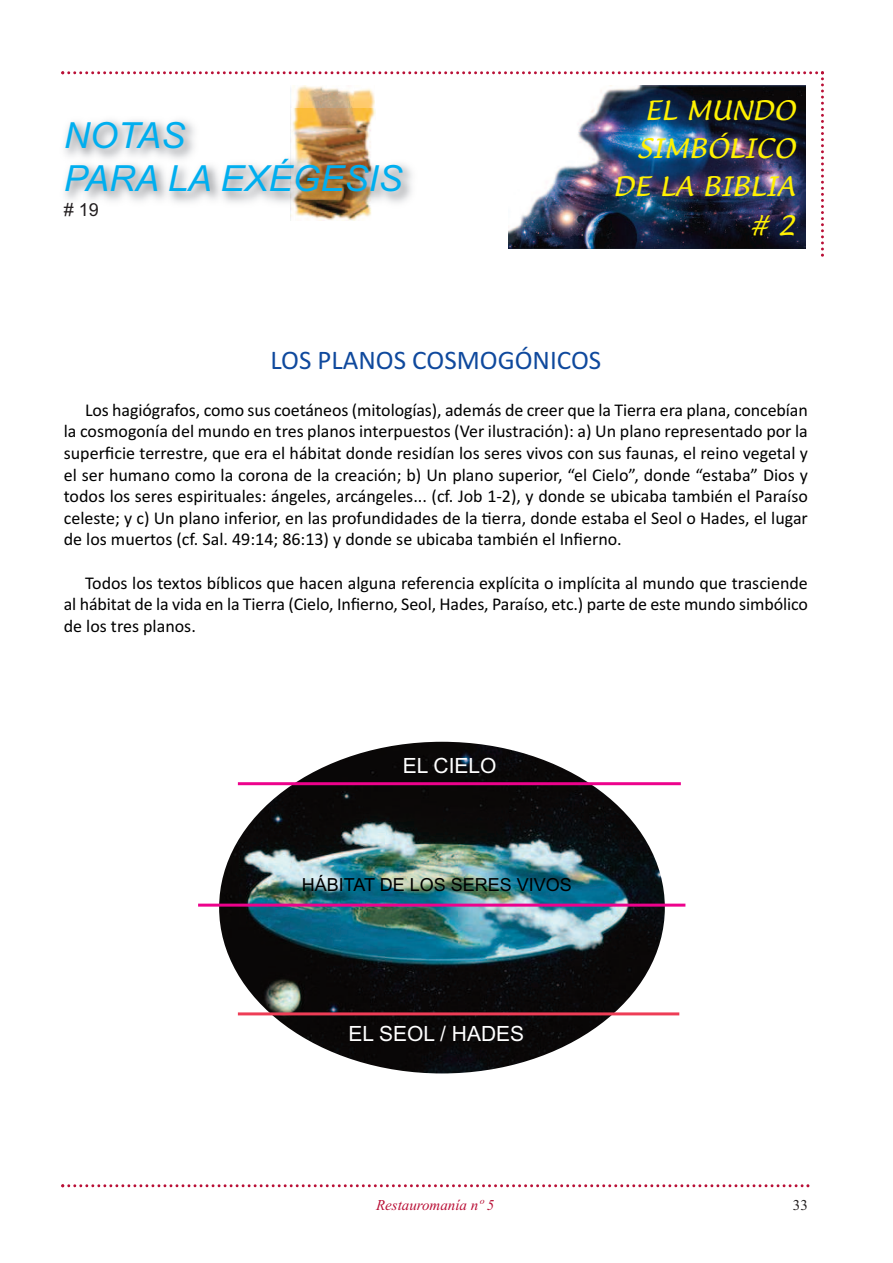
<style>
.page{position:relative;width:893px;height:1263px;background:#fff}
.page>*{position:absolute;margin:0;border:0;box-sizing:border-box;transform-origin:0 0}
.t1{font:italic 36px/43.2px "Arial";color:#00aeef}
.t2{font:italic 27px/38.2px "Lucida Casual";color:#fff101;text-align:right}
.t3{font:27px "Calibri";color:#0f499d}
.t4{font:21px "Arial";color:#fff}
.t5{font:18px/21.6px "Calibri";color:#000;text-align:justify}
.t6{font:18px "Arial";color:#000}
.t7{font:18px "Arial";color:#231f20}
.t8{font:italic 15px "Times New Roman";color:#b90f36}
.t9{font:15px "Times New Roman";color:#231f20}
</style>
<div class="page">
<svg style="left:61px;top:1184px;width:748px;height:3px"></svg>
<svg style="left:61px;top:71px;width:763px;height:186px"></svg>
<img style="left:508px;top:85px;width:298px;height:163px">
<img style="left:290px;top:85px;width:84px;height:24px">
<img style="left:61px;top:109px;width:390px;height:117px">
<img style="left:290px;top:109px;width:85px;height:112px">
<img style="left:219px;top:742px;width:446px;height:331px;border-radius:50%">
<hr style="left:238px;top:782px;width:443px;height:3px;background:#ed028c">
<hr style="left:238px;top:1012px;width:441px;height:3px;background:#ee3d56">
<hr style="left:198px;top:904px;width:487px;height:3px;background:#ed028c">
<h1 class="t1" style="left:64px;top:114px;width:340px">NOTAS<br>PARA LA EXÉGESIS</h1>
<p class="t7" style="left:64px;top:200px;width:37px"># 19</p>
<h2 class="t2" style="left:613px;top:91px;width:184px">EL MUNDO<br>SIMBÓLICO<br>DE LA BIBLIA # 2</h2>
<h2 class="t3" style="left:270px;top:343px;width:332px">LOS PLANOS COSMOGÓNICOS</h2>
<p class="t5" style="left:64px;top:399px;width:746px;text-indent:21px">Los hagiógrafos, como sus coetáneos (mitologías), además de creer que la Tierra era plana, concebían la cosmogonía del mundo en tres planos interpuestos (Ver ilustración): a) Un plano representado por la superficie terrestre, que era el hábitat donde residían los seres vivos con sus faunas, el reino vegetal y el ser humano como la corona de la creación; b) Un plano superior, “el Cielo”, donde “estaba” Dios y todos los seres espirituales: ángeles, arcángeles... (cf. Job 1-2), y donde se ubicaba también el Paraíso celeste; y c) Un plano inferior, en las profundidades de la tierra, donde estaba el Seol o Hades, el lugar de los muertos (cf. Sal. 49:14; 86:13) y donde se ubicaba también el Infierno.</p>
<p class="t5" style="left:64px;top:572px;width:746px;text-indent:21px">Todos los textos bíblicos que hacen alguna referencia explícita o implícita al mundo que trasciende al hábitat de la vida en la Tierra (Cielo, Infierno, Seol, Hades, Paraíso, etc.) parte de este mundo simbólico de los tres planos.</p>
<p class="t4" style="left:403px;top:753px;width:95px">EL CIELO</p>
<p class="t6" style="left:302px;top:874px;width:272px">HÁBITAT DE LOS SERES VIVOS</p>
<p class="t4" style="left:348px;top:1022px;width:177px">EL SEOL / HADES</p>
<p class="t8" style="left:376px;top:1196px;width:120px">Restauromanía nº 5</p>
<p class="t9" style="left:793px;top:1196px;width:16px">33</p>
</div>
